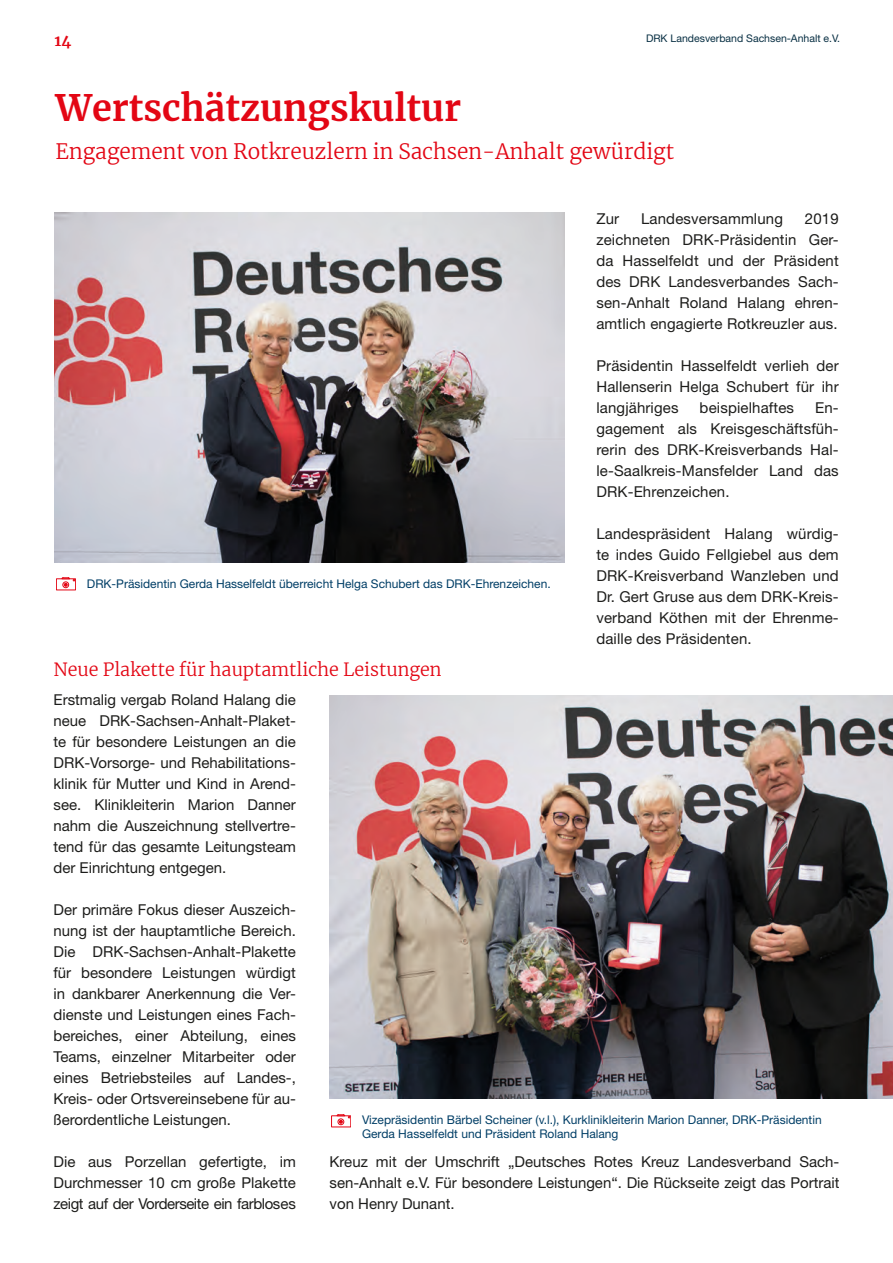
<style>
.page{position:relative;width:893px;height:1263px;background:#fff}
.page>*{position:absolute;margin:0;border:0;box-sizing:border-box;transform-origin:0 0}
.t1{font:700 36px "Merriweather";color:#e30614}
.t2{font:300 21px "Merriweather";color:#e30614}
.t3{font:300 18px "Merriweather";color:#e30614}
.t4{font:15px/21px "Helvetica Neue";color:#1d1d1b;text-align:justify}
.t5{font:700 15px "Merriweather";color:#e30614}
.t6{font:12px/14.4px "Helvetica Neue";color:#003e66}
.t7{font:10.5px "Helvetica Neue";color:#082f43}
</style>
<div class="page">
<img style="left:54px;top:213px;width:510px;height:349px">
<img style="left:330px;top:695px;width:563px;height:404px">
<div style="left:331px;top:1116px;width:20px;height:11px;border:1px solid #e30614"></div>
<svg style="left:337px;top:1114px;width:13px;height:11px"></svg>
<div style="left:56px;top:579px;width:20px;height:11px;border:1px solid #e30614"></div>
<svg style="left:62px;top:577px;width:13px;height:11px"></svg>
<p class="t5" style="left:55px;top:30px;width:18px">14</p>
<p class="t7" style="left:646px;top:32px;width:196px">DRK Landesverband Sachsen-Anhalt e.V.</p>
<h1 class="t1" style="left:55px;top:83px;width:407px">Wertschätzungskultur</h1>
<h2 class="t2" style="left:55px;top:137px;width:620px">Engagement von Rotkreuzlern in Sachsen-Anhalt gewürdigt</h2>
<p class="t6" style="left:87px;top:576px;width:465px">DRK-Präsidentin Gerda Hasselfeldt überreicht Helga Schubert das DRK-Ehrenzeichen.</p>
<p class="t3" style="left:54px;top:657px;width:390px">Neue Plakette für hauptamtliche Leistungen</p>
<p class="t4" style="left:596px;top:208px;width:24px">Zur</p>
<p class="t4" style="left:641px;top:208px;width:143px">Landesversammlung</p>
<p class="t4" style="left:596px;top:208px;width:244px;text-indent:209px">2019 zeichneten DRK-Präsidentin Ger&shy;da Hasselfeldt und der Präsident des DRK Landesverbandes Sach&shy;sen-Anhalt Roland Halang ehren&shy;amtlich engagierte Rotkreuzler aus.</p>
<p class="t4" style="left:596px;top:355px;width:244px">Präsidentin H asselfeldt verlieh der Hallenserin Helga Schubert für ihr langjähriges</p>
<p class="t4" style="left:700px;top:397px;width:96px">beispielhaftes</p>
<p class="t4" style="left:596px;top:397px;width:244px;text-indent:219px">En&shy;gagement als Kreisgeschäftsfüh&shy;rerin des DRK-Kreisverbands H al&shy;le-Saalkreis-Mansfelder Land das DRK-Ehrenzeichen.</p>
<p class="t4" style="left:596px;top:523px;width:244px">Landespräsident Halang würdig&shy;te indes Guido Fellgiebel aus dem DRK-Kreisverband Wanzleben und Dr. Gert Gruse aus dem DRK-Kreis&shy;verband Köthen mit der Ehrenme&shy;daille des Präsidenten.</p>
<p class="t4" style="left:54px;top:689px;width:244px">Erstmalig vergab Roland Halang die neue DRK-Sachsen-Anhalt-Plaket&shy;te für besondere Leistungen an die DRK-Vorsorge- und Rehabilitations&shy;klinik für Mutter und Kind in Arend&shy;see. Klinikleiterin Marion Danner nahm die Auszeichnung stellvertre&shy;tend für das gesamte Leitungsteam der Einrichtung entgegen.</p>
<p class="t4" style="left:54px;top:899px;width:244px">Der primäre Fokus dieser Auszeich&shy;nung ist der hauptamtliche Bereich.<br>Die DRK-Sachsen-Anhalt-Plakette für besondere Leistungen würdigt in dankbarer Anerkennung die Ver&shy;dienste und Leistungen eines Fach&shy;bereiches, einer Abteilung, eines Teams, einzelner Mitarbeiter oder eines Betriebsteiles auf Landes-, Kreis- oder Ortsvereinsebene für au&shy;ßerordentliche Leistungen.</p>
<p class="t4" style="left:54px;top:1151px;width:244px">Die aus Porzellan gefertigte, im Durchmesser 10 cm große Plakette zeigt auf der Vorderseite ein farbloses</p>
<p class="t6" style="left:362px;top:1112px;width:461px">Vizepräsidentin Bärbel Scheiner (v.l.), Kurklinikleiterin Marion Danner, DRK-Präsidentin<br>Gerda Hasselfeldt und Präsident Roland Halang</p>
<p class="t4" style="left:330px;top:1151px;width:511px">Kreuz mit der Umschrift „Deutsches Rotes Kreuz Landesverband Sach&shy;sen-Anhalt e.V. Für besondere Leistungen“. Die Rückseite zeigt das Portrait von Henry Dunant.</p>
</div>
